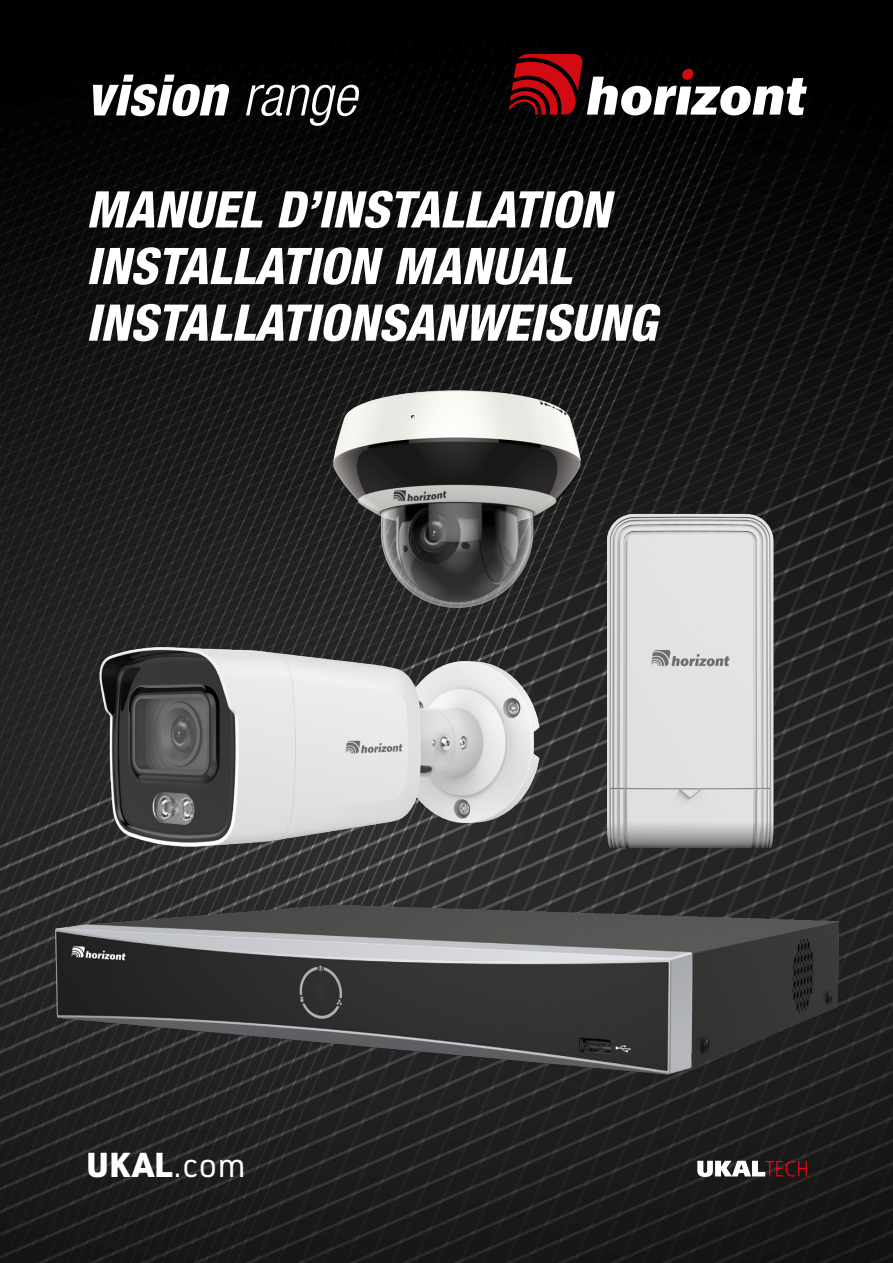
<style>
.page{position:relative;width:893px;height:1263px;background:#fff}
.page>*{position:absolute;margin:0;border:0;box-sizing:border-box;transform-origin:0 0}
.t1{font:italic 800 condensed 56.55px "Helvetica Neue LT Pro";color:#fff}
.t2{font:italic 800 condensed 50.55px/56.6px "Helvetica Neue LT Pro";color:#fff}
.t3{font:900 33.9px "URWDIN";color:#fff}
.s1{font-weight:300}
.s2{font-weight:400}
</style>
<div class="page">
<img style="left:0;top:0;width:893px;height:1263px">
<svg style="left:509px;top:54px;width:298px;height:61px"></svg>
<svg style="left:697px;top:1161px;width:110px;height:16px"></svg>
<img style="left:56px;top:901px;width:783px;height:178px">
<img style="left:98px;top:646px;width:443px;height:201px">
<img style="left:607px;top:514px;width:166px;height:333px">
<img style="left:318px;top:375px;width:289px;height:238px">
<p class="t1" style="left:86px;top:61px;width:272px">vision <span class="s1">range</span></p>
<p class="t2" style="left:86px;top:180px;width:572px">MANUEL D’INSTALLATION<br>INSTALLATION MANUAL<br>INSTALLATIONSANWEISUNG</p>
<p class="t3" style="left:86px;top:1141px;width:161px">UKAL<span class="s2">.com</span></p>
</div>
